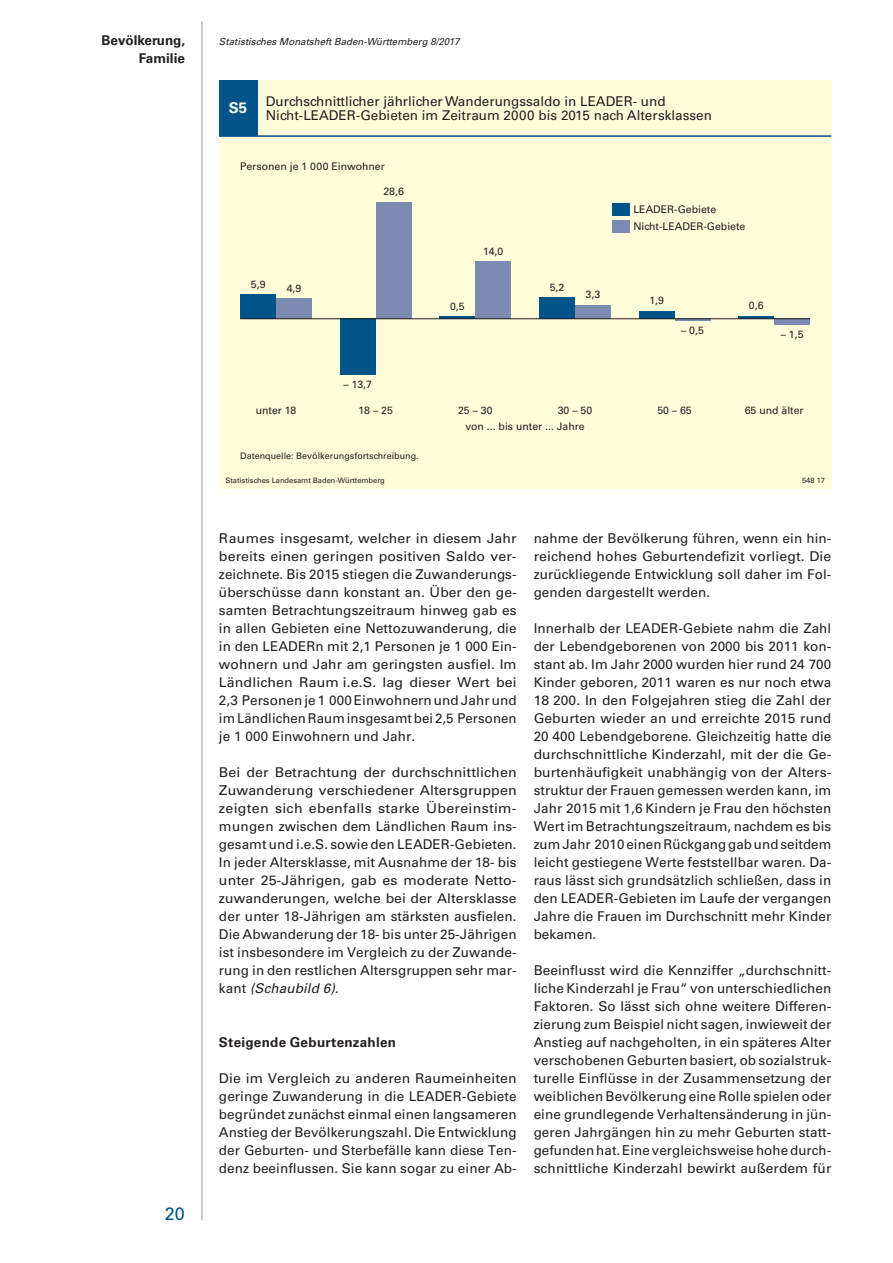
<style>
.page{position:relative;width:893px;height:1263px;background:#fff}
.page>*{position:absolute;margin:0;border:0;box-sizing:border-box;transform-origin:0 0}
.t1{font:18px "Univers";color:#01548a}
.t2{font:700 15px "Univers";color:#fff}
.t3{font:13.5px/18px "Univers";letter-spacing:.005em;color:#231f20;text-align:justify}
.t4{font:13.5px/18px "Univers";letter-spacing:.005em;color:#231f20;text-align:justify;scale:1.04 1}
.t5{font:13.5px/18px "Univers";letter-spacing:.005em;color:#231f20;text-align:justify;scale:1.05 1}
.t6{font:700 13.5px "Univers";letter-spacing:.015em;color:#231f20}
.t7{font:10.5px/17px "Univers";color:#231f20}
.t8{font:italic 9.75px "Univers";color:#231f20}
.t9{font:9px "Univers";color:#231f20}
.t10{font:7.5px "Univers";color:#231f20}
.s1{font-style:italic}
</style>
<div class="page">
<hr style="left:202px;top:21px;width:1px;height:1199px;background:#939598">
<div style="left:219px;top:81px;width:612px;height:408px;background:#fffcda"></div>
<div style="left:219px;top:81px;width:38px;height:55px;background:#01548a"></div>
<div style="left:276px;top:299px;width:36px;height:20px;background:#7c8bb1"></div>
<div style="left:376px;top:202px;width:36px;height:117px;background:#7c8bb1"></div>
<div style="left:475px;top:261px;width:36px;height:58px;background:#7c8bb1"></div>
<div style="left:575px;top:305px;width:36px;height:14px;background:#7c8bb1"></div>
<hr style="left:675px;top:319px;width:35px;height:2px;background:#7c8bb1">
<div style="left:774px;top:319px;width:36px;height:6px;background:#7c8bb1"></div>
<div style="left:240px;top:294px;width:36px;height:25px;background:#01548a"></div>
<div style="left:340px;top:319px;width:36px;height:56px;background:#01548a"></div>
<hr style="left:439px;top:317px;width:36px;height:2px;background:#01548a">
<div style="left:539px;top:297px;width:36px;height:22px;background:#01548a"></div>
<div style="left:639px;top:311px;width:36px;height:8px;background:#01548a"></div>
<hr style="left:738px;top:316px;width:36px;height:3px;background:#01548a">
<hr style="left:240px;top:318px;width:570px;height:1px;background:#231f20">
<hr style="left:219px;top:135px;width:612px;height:2px;background:#01548a">
<div style="left:612px;top:203px;width:17px;height:13px;background:#01548a"></div>
<div style="left:612px;top:220px;width:17px;height:13px;background:#7c8bb1"></div>
<p class="t6" style="left:102px;top:32px;width:85px">Bevölkerung,</p>
<p class="t8" style="left:219px;top:35px;width:242px">Statistisches Monatsheft Baden-Württemberg 8/2017</p>
<p class="t6" style="left:139px;top:50px;width:47px">Familie</p>
<p class="t2" style="left:229px;top:99px;width:20px">S5</p>
<p class="t3" style="left:266px;top:94px;width:448px;line-height:14.2px">Durchschnittlicher jährlicher Wanderungssaldo in LEADER- und<br>Nicht-LEADER-Gebieten im Zeitraum 2000 bis 2015 nach Altersklassen</p>
<p class="t7" style="left:240px;top:158px;width:146px">Personen je 1 000 Einwohner</p>
<p class="t7" style="left:251px;top:275px;width:16px">5,9</p>
<p class="t7" style="left:287px;top:280px;width:16px">4,9</p>
<p class="t7" style="left:383px;top:183px;width:22px">28,6</p>
<p class="t7" style="left:344px;top:376px;width:30px">– 13,7</p>
<p class="t7" style="left:450px;top:298px;width:16px">0,5</p>
<p class="t7" style="left:483px;top:242px;width:22px">14,0</p>
<p class="t7" style="left:550px;top:278px;width:16px">5,2</p>
<p class="t7" style="left:586px;top:286px;width:16px">3,3</p>
<p class="t7" style="left:633px;top:201px;width:114px">LEADER-Gebiete<br>Nicht-LEADER-Gebiete</p>
<p class="t7" style="left:649px;top:292px;width:16px">1,9</p>
<p class="t7" style="left:681px;top:322px;width:24px">– 0,5</p>
<p class="t7" style="left:749px;top:297px;width:16px">0,6</p>
<p class="t7" style="left:781px;top:326px;width:24px">– 1,5</p>
<p class="t7" style="left:256px;top:401px;width:42px">unter 18</p>
<p class="t7" style="left:359px;top:401px;width:36px">18 – 25</p>
<p class="t7" style="left:458px;top:401px;width:36px">25 – 30</p>
<p class="t7" style="left:558px;top:401px;width:36px">30 – 50</p>
<p class="t7" style="left:657px;top:401px;width:36px">50 – 65</p>
<p class="t7" style="left:745px;top:401px;width:60px">65 und älter</p>
<p class="t9" style="left:240px;top:450px;width:180px">Datenquelle: Bevölkerungsfortschreibung.</p>
<p class="t7" style="left:465px;top:418px;width:121px">von ... bis unter ... Jahre</p>
<p class="t10" style="left:225px;top:476px;width:161px">Statistisches Landesamt Baden-Württemberg</p>
<p class="t10" style="left:802px;top:476px;width:24px">548 17</p>
<h1 class="t1" style="left:165px;top:1203px;width:22px">20</h1>
<p class="t4" style="left:219px;top:529px;width:288px">Raumes insgesamt, welcher in diesem Jahr bereits einen geringen positiven Saldo ver&shy;zeichnete. Bis 2015 stiegen die Zuwanderungs&shy;überschüsse dann konstant an. Über den ge&shy;samten Betrachtungszeitraum hinweg gab es in allen Gebieten eine Nettozuwanderung, die in den LEADERn mit 2,1 Personen je 1 000 Ein&shy;wohnern und Jahr am geringsten ausfiel. Im Ländlichen Raum i.e.S. lag dieser Wert bei 2,3 Personen je 1 000 Einwohnern und Jahr und im Ländlichen Raum insgesamt bei 2,5 Personen je 1 000 Einwohnern und Jahr.</p>
<p class="t5" style="left:219px;top:763px;width:285px">Bei der Betrachtung der durchschnittlichen Zuwanderung verschiedener Altersgruppen zeigten sich ebenfalls starke Übereinstim&shy;mungen zwischen dem Ländlichen Raum ins&shy;gesamt und i.e.S. sowie den LEADER-Gebieten.<br>In jeder Altersklasse, mit Ausnahme der 18- bis unter 25-Jährigen, gab es moderate Netto&shy;zuwanderungen, welche bei der Altersklasse der unter 18-Jährigen am stärksten ausfielen.<br>Die Abwanderung der 18- bis unter 25-Jährigen ist insbesondere im Vergleich zu der Zuwande&shy;rung in den restlichen Altersgruppen sehr mar&shy;kant <span class="s1">(Schaubild 6).</span></p>
<p class="t6" style="left:219px;top:1034px;width:179px">Steigende Geburtenzahlen</p>
<p class="t4" style="left:219px;top:1069px;width:288px">Die im Vergleich zu anderen Raumeinheiten geringe Zuwanderung in die LEADER-Gebiete begründet zunächst einmal einen langsameren Anstieg der Bevölkerungszahl. Die Entwicklung der Geburten- und Sterbefälle kann diese Ten&shy;denz beeinflussen. Sie kann sogar zu einer Ab-</p>
<p class="t3" style="left:534px;top:529px;width:299px">nahme der Bevölkerung führen, wenn ein hin&shy;reichend hohes Geburtendefizit vorliegt. Die zurückliegende Entwicklung soll daher im Fol&shy;genden dargestellt werden.</p>
<p class="t3" style="left:534px;top:619px;width:299px">Innerhalb der LEADER-Gebiete nahm die Zahl der Lebendgeborenen von 2000 bis 2011 kon&shy;stant ab. Im Jahr 2000 wurden hier rund 24 700<br>Kinder geboren, 2011 waren es nur noch etwa 18 200. In den Folgejahren stieg die Zahl der Geburten wieder an und erreichte 2015 rund 20 400 Lebendgeborene. Gleichzeitig hatte die durchschnittliche Kinderzahl, mit der die Ge&shy;burtenhäufigkeit unabhängig von der Alters&shy;struktur der Frauen gemessen werden kann, im Jahr 2015 mit 1,6 Kindern je Frau den höchsten Wert im Betrachtungszeitraum, nachdem es bis zum Jahr 2010 einen Rückgang gab und seitdem leicht gestiegene Werte feststellbar waren. Da&shy;raus lässt sich grundsätzlich schließen, dass in den LEADER-Gebieten im Laufe der vergangen Jahre die Frauen im Durchschnitt mehr Kinder bekamen.</p>
<p class="t3" style="left:534px;top:961px;width:299px">Beeinflusst wird die Kennziffer „durchschnitt&shy;liche Kinderzahl je Frau“ von unterschiedlichen Faktoren. So lässt sich ohne weitere Differen&shy;zierung zum Beispiel nicht sagen, inwieweit der Anstieg auf nachgeholten, in ein späteres Alter verschobenen Geburten basiert, ob sozialstruk&shy;turelle Einflüsse in der Zusammensetzung der weiblichen Bevölkerung eine Rolle spielen oder eine grundlegende Verhaltensänderung in jün&shy;geren Jahrgängen hin zu mehr Geburten statt&shy;gefunden hat. Eine vergleichsweise hohe durch&shy;schnittliche Kinderzahl bewirkt außerdem für</p>
</div>
